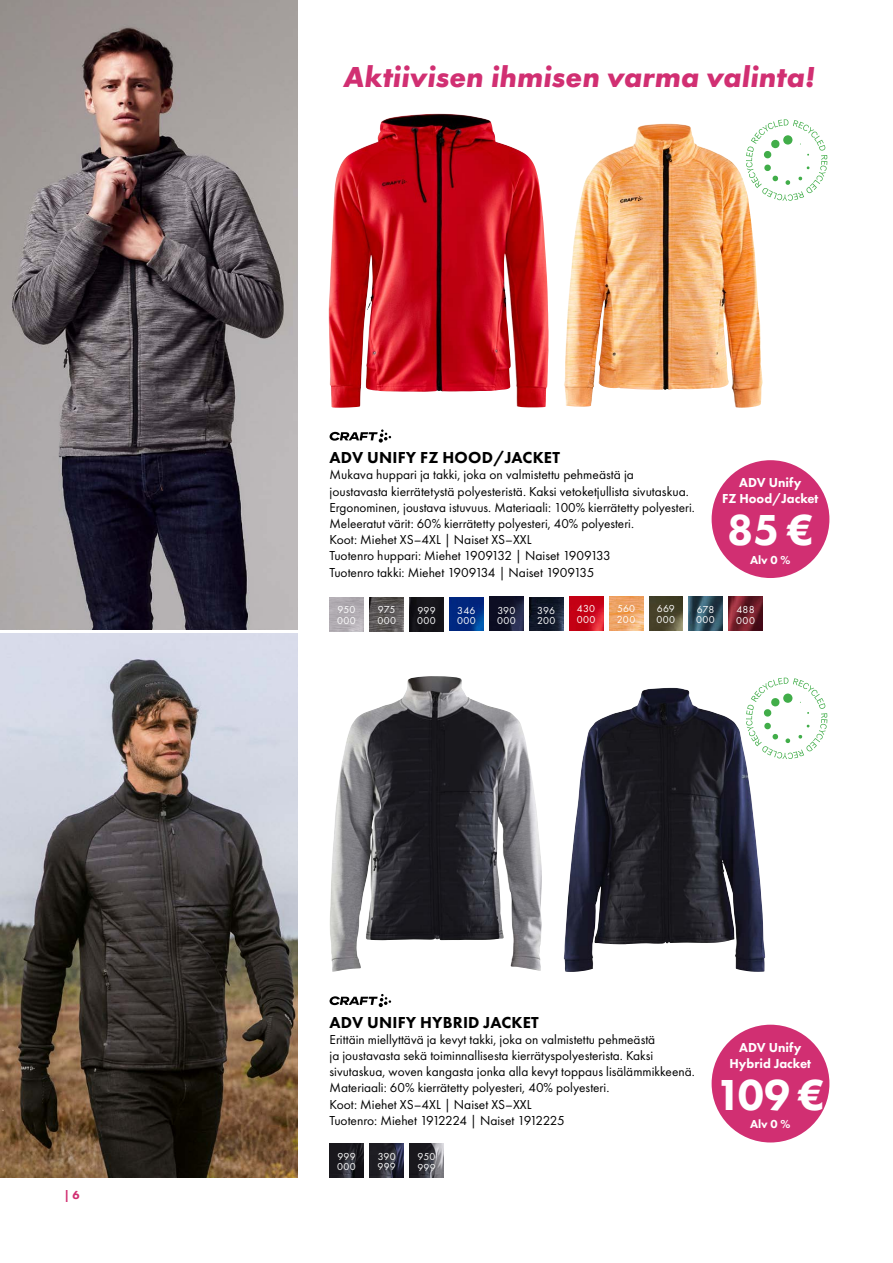
<style>
.page{position:relative;width:893px;height:1263px;background:#fff}
.page>*{position:absolute;margin:0;border:0;box-sizing:border-box;transform-origin:0 0}
.t1{font:800 45px "Futura PT";color:#fff}
.t2{font:italic 700 30px "Futura PT";color:#d12f72}
.t3{font:800 16.5px "Futura PT";letter-spacing:.01em;color:#000}
.t4{font:13.5px/16.2px "Futura PT";color:#000}
.t5{font:800 13.5px/16.2px "Futura PT";color:#fff;text-align:center}
.t6{font:800 12px "Futura PT";color:#fff}
.t7{font:800 12px "Futura PT";color:#d12f72}
.t8{font:10.5px/10.5px "Futura PT";letter-spacing:.02em;color:#fff}
</style>
<div class="page">
<img style="left:0;top:634px;width:298px;height:544px">
<img style="left:0;top:0;width:298px;height:629px">
<svg style="left:330px;top:429px;width:61px;height:14px"></svg>
<svg style="left:330px;top:994px;width:61px;height:13px"></svg>
<svg style="left:763px;top:119px;width:64px;height:82px"></svg>
<svg style="left:759px;top:678px;width:68px;height:81px"></svg>
<div style="left:712px;top:460px;width:117px;height:118px;background:#d12f72;border-radius:50%"></div>
<div style="left:712px;top:1025px;width:117px;height:117px;background:#d12f72;border-radius:50%"></div>
<img style="left:370px;top:597px;width:34px;height:34px">
<img style="left:609px;top:597px;width:34px;height:33px">
<img style="left:729px;top:597px;width:33px;height:33px">
<img style="left:490px;top:597px;width:33px;height:34px">
<img style="left:410px;top:597px;width:33px;height:34px">
<img style="left:410px;top:1144px;width:33px;height:34px">
<img style="left:370px;top:1144px;width:33px;height:34px">
<img style="left:330px;top:1144px;width:34px;height:34px">
<img style="left:649px;top:597px;width:34px;height:33px">
<img style="left:529px;top:597px;width:34px;height:34px">
<img style="left:330px;top:598px;width:34px;height:33px">
<img style="left:569px;top:597px;width:34px;height:34px">
<img style="left:689px;top:597px;width:33px;height:34px">
<img style="left:450px;top:597px;width:33px;height:34px">
<img style="left:329px;top:114px;width:219px;height:294px">
<img style="left:330px;top:676px;width:212px;height:296px">
<img style="left:564px;top:124px;width:199px;height:284px">
<img style="left:564px;top:688px;width:201px;height:284px">
<p class="t7" style="left:64px;top:1187px;width:18px">| 6</p>
<h2 class="t2" style="left:343px;top:58px;width:473px">Aktiivisen ihmisen varma valinta!</h2>
<p class="t3" style="left:330px;top:447px;width:232px">ADV UNIFY FZ HOOD/JACKET</p>
<p class="t4" style="left:330px;top:467px;width:367px">Mukava huppari ja takki, joka on valmistettu pehmeästä ja joustavasta kierrätetystä polyesteristä. Kaksi vetoketjullista sivutaskua.<br>Ergonominen, joustava istuvuus. Materiaali: 100% kierrätetty polyesteri.<br>Meleeratut värit: 60% kierrätetty polyesteri, 40% polyesteri.<br>Koot: Miehet XS–4XL | Naiset XS–XXL<br>Tuotenro huppari: Miehet 1909132 | Naiset 1909133<br>Tuotenro takki: Miehet 1909134 | Naiset 1909135</p>
<p class="t5" style="left:722px;top:474px;width:98px">ADV Unify<br>FZ Hood/Jacket</p>
<h1 class="t1" style="left:727px;top:502px;width:88px">85 €</h1>
<p class="t6" style="left:750px;top:552px;width:42px">Alv 0 %</p>
<p class="t8" style="left:337px;top:604px;width:20px">950<br>000</p>
<p class="t8" style="left:377px;top:605px;width:20px">975<br>000</p>
<p class="t8" style="left:417px;top:605px;width:20px">999<br>000</p>
<p class="t8" style="left:577px;top:604px;width:20px">430<br>000</p>
<p class="t8" style="left:696px;top:604px;width:20px">678<br>000</p>
<p class="t8" style="left:457px;top:605px;width:20px">346<br>000</p>
<p class="t8" style="left:497px;top:605px;width:20px">390<br>000</p>
<p class="t8" style="left:656px;top:604px;width:20px">669<br>000</p>
<p class="t8" style="left:617px;top:604px;width:20px">560<br>200</p>
<p class="t8" style="left:736px;top:604px;width:20px">488<br>000</p>
<p class="t8" style="left:537px;top:605px;width:20px">396<br>200</p>
<p class="t3" style="left:330px;top:1012px;width:211px">ADV UNIFY HYBRID JACKET</p>
<p class="t4" style="left:330px;top:1031px;width:367px">Erittäin miellyttävä ja kevyt takki, joka on valmistettu pehmeästä<br>ja joustavasta sekä toiminnallisesta kierrätyspolyesterista. Kaksi sivutaskua, woven kangasta jonka alla kevyt toppaus lisälämmikkeenä.<br>Materiaali: 60% kierrätetty polyesteri, 40% polyesteri.<br>Koot: Miehet XS–4XL | Naiset XS–XXL<br>Tuotenro: Miehet 1912224 | Naiset 1912225</p>
<p class="t8" style="left:337px;top:1151px;width:20px">999<br>000</p>
<p class="t8" style="left:378px;top:1151px;width:20px">390<br>999</p>
<p class="t8" style="left:417px;top:1151px;width:20px">950<br>999</p>
<p class="t5" style="left:729px;top:1039px;width:83px">ADV Unify<br>Hybrid Jacket</p>
<h1 class="t1" style="left:716px;top:1066px;width:110px">109 €</h1>
<p class="t6" style="left:750px;top:1117px;width:42px">Alv 0 %</p>
</div>
